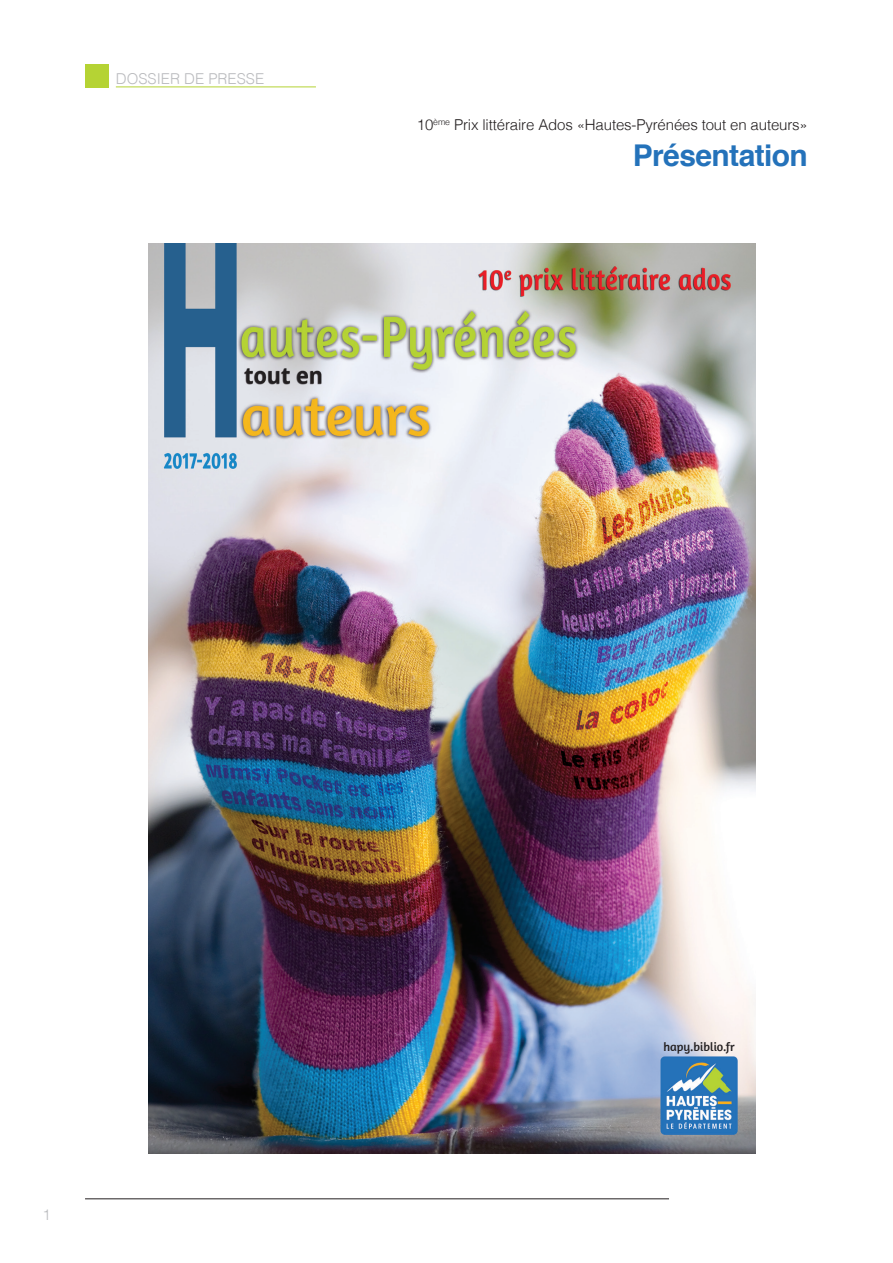
<style>
.page{position:relative;width:893px;height:1263px;background:#fff}
.page>*{position:absolute;margin:0;border:0;box-sizing:border-box;transform-origin:0 0}
.t1{font:700 30px "Helvetica";letter-spacing:-.02em;color:#2472ba}
.t2{font:300 15px "Helvetica";letter-spacing:-.01em;color:#231f20}
.t3{font:300 15px "Helvetica";color:#babbbe}
.t4{font:12.45px "Amaranth";color:#231f20}
</style>
<div class="page">
<hr style="left:85px;top:1198px;width:584px;height:1px;background:#231f20">
<div style="left:85px;top:64px;width:24px;height:23px;background:#b5d334"></div>
<hr style="left:116px;top:87px;width:200px;height:1px;background:#b5d334">
<img style="left:149px;top:243px;width:607px;height:910px">
<p class="t3" style="left:116px;top:66px;width:150px">DOSSIER DE PRESSE</p>
<p class="t2" style="left:417px;top:112px;width:392px">10<sup>ème</sup> Prix littéraire Ados «Hautes-Pyrénées tout en auteurs»</p>
<h1 class="t1" style="left:633px;top:131px;width:177px">Présentation</h1>
<p class="t3" style="left:43px;top:1202px;width:10px">1</p>
<p class="t4" style="left:663px;top:1039px;width:73px">hapy.biblio.fr</p>
</div>
